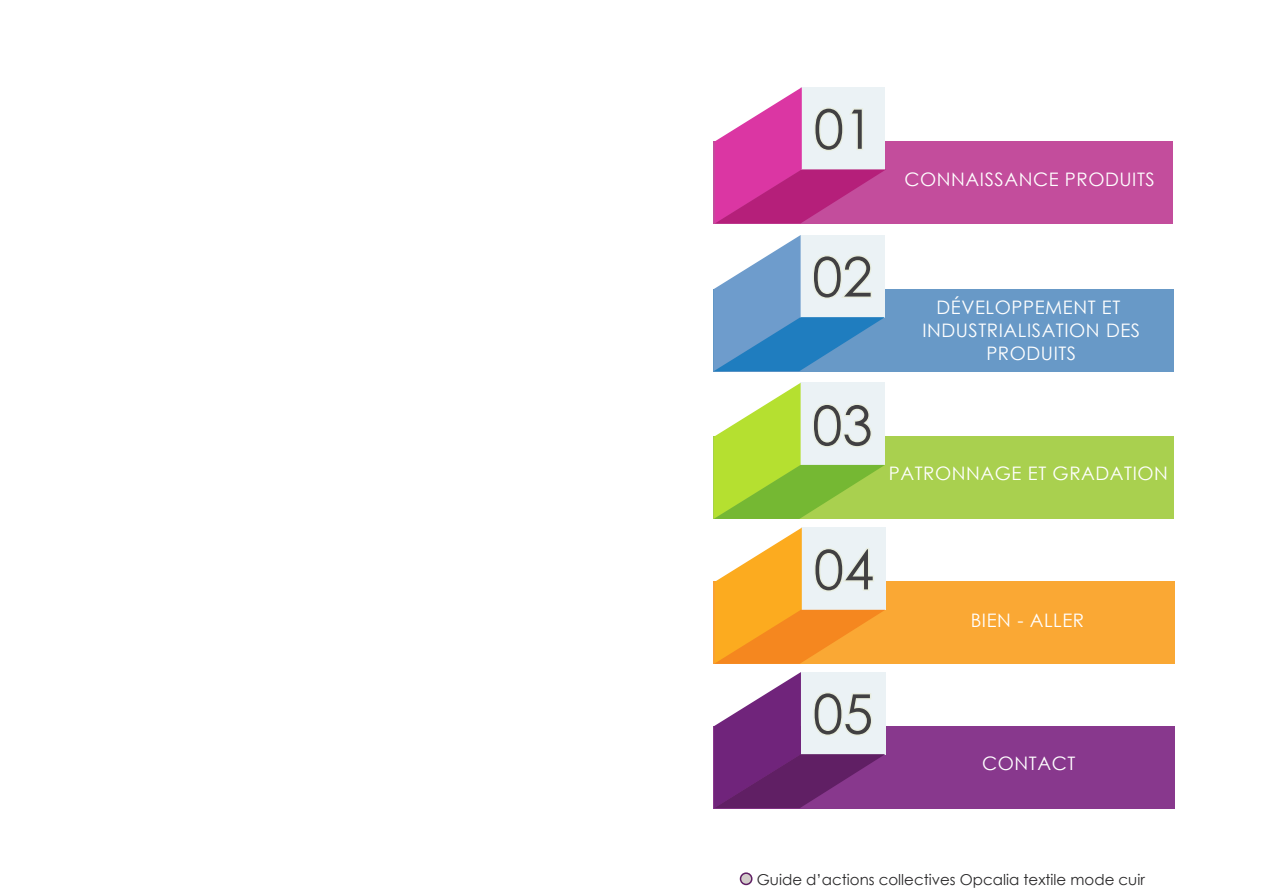
<style>
.page{position:relative;width:1263px;height:894px;background:#fff}
.page>*{position:absolute;margin:0;border:0;box-sizing:border-box;transform-origin:0 0}
.t1{font:54.45px "Century Gothic";color:#414042}
.t2{font:18.6px "Century Gothic";letter-spacing:.03em;color:#fff}
.t3{font:15px "Century Gothic";color:#292829}
</style>
<div class="page">
<div style="left:741px;top:873px;width:11px;height:11px;background:#d2ccca;border-radius:50%"></div>
<div style="left:740px;top:872px;width:13px;height:13px;border:2px solid #601f64;border-radius:50%"></div>
<div style="left:714px;top:726px;width:460px;height:82px;background:#88388d"></div>
<div style="left:714px;top:289px;width:459px;height:82px;background:#6899c7"></div>
<div style="left:714px;top:141px;width:458px;height:82px;background:#c34d9c"></div>
<div style="left:714px;top:437px;width:459px;height:82px;background:#a9d04f"></div>
<div style="left:714px;top:582px;width:460px;height:82px;background:#faa834"></div>
<svg style="left:715px;top:87px;width:171px;height:136px"></svg>
<svg style="left:714px;top:672px;width:171px;height:136px"></svg>
<svg style="left:714px;top:235px;width:171px;height:136px"></svg>
<svg style="left:714px;top:383px;width:171px;height:136px"></svg>
<svg style="left:714px;top:528px;width:171px;height:136px"></svg>
<h1 class="t1" style="left:814px;top:91px;width:62px">01</h1>
<p class="t2" style="left:905px;top:166px;width:30px">CONNAISSANCE</p>
<p class="t2" style="left:1065px;top:166px;width:64px">PRODUITS</p>
<h1 class="t1" style="left:812px;top:239px;width:62px">02</h1>
<h1 class="t1" style="left:812px;top:387px;width:62px">03</h1>
<p class="t2" style="left:937px;top:295px;width:51px">DÉVELOPPE</p>
<p class="t2" style="left:1045px;top:295px;width:29px">MENT</p>
<p class="t2" style="left:1102px;top:295px;width:10px">ET</p>
<p class="t2" style="left:922px;top:318px;width:45px">INDUSTRIALISATION</p>
<p class="t2" style="left:1106px;top:318px;width:24px">DES</p>
<p class="t2" style="left:986px;top:340px;width:14px">PRO</p>
<p class="t2" style="left:1027px;top:340px;width:24px">DUITS</p>
<p class="t2" style="left:889px;top:460px;width:281px">PATRONNAGE ET GRADATION</p>
<h1 class="t1" style="left:814px;top:532px;width:62px">04</h1>
<h1 class="t1" style="left:813px;top:676px;width:62px">05</h1>
<p class="t2" style="left:971px;top:607px;width:115px">BIEN - ALLER</p>
<p class="t2" style="left:982px;top:751px;width:95px">CONTACT</p>
<p class="t3" style="left:757px;top:869px;width:390px">GUIDE D’ACTIONS COLLECTIVES OPCALIA TEXTILE MODE CUIR</p>
</div>
